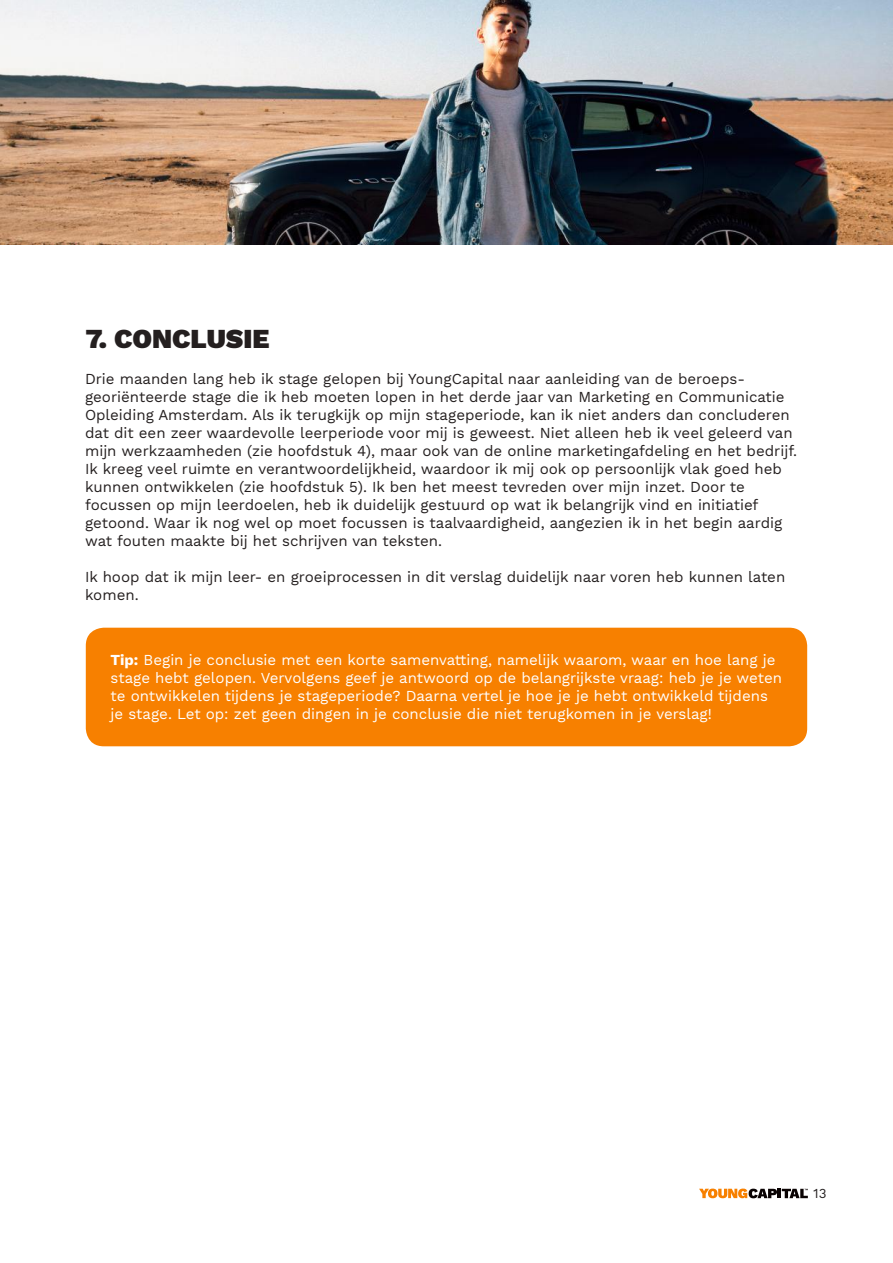
<style>
.page{position:relative;width:893px;height:1263px;background:#fff}
.page>*{position:absolute;margin:0;border:0;box-sizing:border-box;transform-origin:0 0}
.t1{font:900 27px "Work Sans";color:#241f1f}
.t2{font:15px/18px "Work Sans";color:#241f1f}
.t3{font:15px/18px "Work Sans";color:#fff}
.t4{font:13.5px "Work Sans";color:#241f1f}
.s1{font-weight:700}
</style>
<div class="page">
<svg style="left:699px;top:1188px;width:109px;height:10px"></svg>
<img style="left:0;top:0;width:893px;height:244px">
<div style="left:86px;top:628px;width:721px;height:118px;background:#f78000;border-radius:18px"></div>
<h1 class="t1" style="left:85px;top:324px;width:186px">7. CONCLUSIE</h1>
<p class="t2" style="left:85px;top:371px;width:714px">Drie maanden lang heb ik stage gelopen bij YoungCapital naar aanleiding van de beroeps&shy;georiënteerde stage die ik heb moeten lopen in het derde jaar van Marketing en Communicatie Opleiding Amsterdam. Als ik terugkijk op mijn stageperiode, kan ik niet anders dan concluderen dat dit een zeer waardevolle leerperiode voor mij is geweest. Niet alleen heb ik veel geleerd van mijn werkzaamheden (zie hoofdstuk 4), maar ook van de online marketingafdeling en het bedrijf.<br>Ik kreeg veel ruimte en verantwoordelijkheid, waardoor ik mij ook op persoonlijk vlak goed heb kunnen ontwikkelen (zie hoofdstuk 5). Ik ben het meest tevreden over mijn inzet. Door te focussen op mijn leerdoelen, heb ik duidelijk gestuurd op wat ik belangrijk vind en initiatief getoond. Waar ik nog wel op moet focussen is taalvaardigheid, aangezien ik in het begin aardig wat fouten maakte bij het schrijven van teksten.</p>
<p class="t2" style="left:85px;top:569px;width:702px">Ik hoop dat ik mijn leer- en groeiprocessen in dit verslag duidelijk naar voren heb kunnen laten komen.</p>
<p class="t3" style="left:111px;top:652px;width:673px"><span class="s1">Tip:</span> Begin je conclusie met een korte samenvatting, namelijk waarom, waar en hoe lang je stage hebt gelopen. Vervolgens geef je antwoord op de belangrijkste vraag: heb je je weten te ontwikkelen tijdens je stageperiode? Daarna vertel je hoe je je hebt ontwikkeld tijdens je stage. Let op: zet geen dingen in je conclusie die niet terugkomen in je verslag!</p>
<p class="t4" style="left:813px;top:1186px;width:15px">13</p>
</div>
